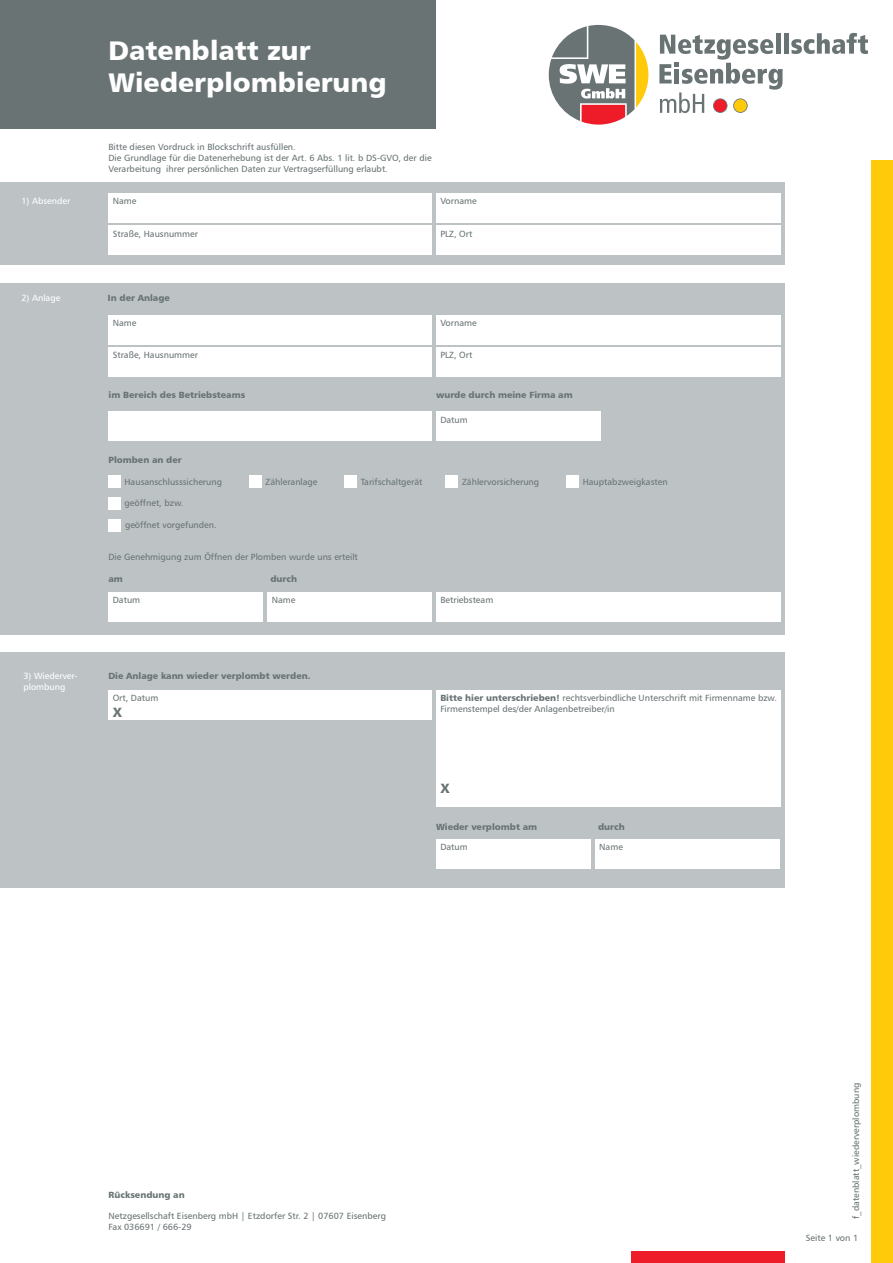
<style>
.page{position:relative;width:893px;height:1263px;background:#fff}
.page>*{position:absolute;margin:0;border:0;box-sizing:border-box;transform-origin:0 0}
.t1{font:27px/32.4px "Humanist 777 BT Black B";color:#fff}
.t2{font:13.5px "Humanist 777 BT Black B";color:#697374}
.t3{font:9px/10.8px "Humanist 777 BT Roman B";color:#697374}
.t4{font:9px "Humanist 777 BT Black B";color:#697374}
.t5{font:9px "Humanist 777 BT Roman B";color:#fff}
.s1{font-family:"Humanist 777 BT Black B"}
</style>
<div class="page">
<div style="left:0;top:283px;width:784px;height:352px;background:#bdc3c5"></div>
<svg style="left:549px;top:25px;width:99px;height:100px"></svg>
<div style="left:776px;top:33px;width:5px;height:21px;background:#697374"></div>
<div style="left:784px;top:33px;width:5px;height:21px;background:#697374"></div>
<svg style="left:791px;top:33px;width:77px;height:21px"></svg>
<svg style="left:659px;top:35px;width:124px;height:78px"></svg>
<div style="left:631px;top:1251px;width:153px;height:12px;background:#ee1c28"></div>
<div style="left:872px;top:160px;width:21px;height:1103px;background:#feca0a"></div>
<div style="left:0;top:182px;width:784px;height:83px;background:#bdc3c5"></div>
<div style="left:436px;top:225px;width:344px;height:30px;background:#fff"></div>
<div style="left:108px;top:225px;width:324px;height:30px;background:#fff"></div>
<div style="left:108px;top:193px;width:324px;height:30px;background:#fff"></div>
<div style="left:0;top:653px;width:784px;height:235px;background:#bdc3c5"></div>
<div style="left:108px;top:690px;width:324px;height:30px;background:#fff"></div>
<div style="left:436px;top:690px;width:344px;height:116px;background:#fff"></div>
<div style="left:0;top:0;width:436px;height:129px;background:#697374"></div>
<div style="left:436px;top:193px;width:344px;height:30px;background:#fff"></div>
<div style="left:108px;top:475px;width:13px;height:13px;background:#fff"></div>
<div style="left:108px;top:497px;width:13px;height:13px;background:#fff"></div>
<div style="left:108px;top:519px;width:13px;height:12px;background:#fff"></div>
<div style="left:436px;top:411px;width:164px;height:30px;background:#fff"></div>
<div style="left:436px;top:347px;width:344px;height:30px;background:#fff"></div>
<div style="left:108px;top:347px;width:324px;height:30px;background:#fff"></div>
<div style="left:108px;top:315px;width:324px;height:29px;background:#fff"></div>
<div style="left:436px;top:315px;width:344px;height:29px;background:#fff"></div>
<div style="left:108px;top:411px;width:324px;height:30px;background:#fff"></div>
<div style="left:249px;top:475px;width:13px;height:13px;background:#fff"></div>
<div style="left:344px;top:475px;width:13px;height:13px;background:#fff"></div>
<div style="left:446px;top:475px;width:12px;height:13px;background:#fff"></div>
<div style="left:566px;top:475px;width:13px;height:13px;background:#fff"></div>
<div style="left:109px;top:592px;width:154px;height:30px;background:#fff"></div>
<div style="left:267px;top:592px;width:165px;height:30px;background:#fff"></div>
<div style="left:436px;top:592px;width:344px;height:30px;background:#fff"></div>
<div style="left:436px;top:839px;width:154px;height:30px;background:#fff"></div>
<div style="left:595px;top:839px;width:185px;height:30px;background:#fff"></div>
<h1 class="t1" style="left:109px;top:33px;width:279px">Datenblatt zur<br>Wiederplombierung</h1>
<p class="t3" style="left:108px;top:141px;width:325px">Bitte diesen Vordruck in Blockschrift ausfüllen.<br>Die Grundlage für die Datenerhebung ist der Art. 6 Abs. 1 lit. b DS-GVO, der die<br>Verarbeitung ihrer persönlichen Daten zur Vertragserfüllung erlaubt.</p>
<p class="t5" style="left:21px;top:195px;width:50px">1) Absender</p>
<p class="t3" style="left:113px;top:195px;width:25px">Name</p>
<p class="t3" style="left:440px;top:195px;width:38px">Vorname</p>
<p class="t5" style="left:21px;top:292px;width:40px">2) Anlage</p>
<p class="t3" style="left:113px;top:228px;width:87px">Straße, Hausnummer</p>
<p class="t3" style="left:440px;top:228px;width:34px">PLZ, Ort</p>
<p class="t4" style="left:108px;top:292px;width:63px">In der Anlage</p>
<p class="t3" style="left:113px;top:317px;width:25px">Name</p>
<p class="t3" style="left:440px;top:317px;width:38px">Vorname</p>
<p class="t3" style="left:113px;top:350px;width:87px">Straße, Hausnummer</p>
<p class="t3" style="left:440px;top:350px;width:34px">PLZ, Ort</p>
<p class="t4" style="left:109px;top:389px;width:138px">im Bereich des Betriebsteams</p>
<p class="t4" style="left:108px;top:454px;width:75px">Plomben an der</p>
<p class="t3" style="left:125px;top:476px;width:99px">Hausanschlusssicherung</p>
<p class="t3" style="left:125px;top:498px;width:60px">geöffnet, bzw.</p>
<p class="t3" style="left:125px;top:519px;width:93px">geöffnet vorgefunden.</p>
<p class="t4" style="left:436px;top:389px;width:138px">wurde durch meine Firma am</p>
<p class="t3" style="left:440px;top:414px;width:29px">Datum</p>
<p class="t3" style="left:266px;top:476px;width:53px">Zähleranlage</p>
<p class="t3" style="left:361px;top:476px;width:63px">Tarifschaltgerät</p>
<p class="t3" style="left:462px;top:476px;width:79px">Zählervorsicherung</p>
<p class="t3" style="left:583px;top:476px;width:86px">Hauptabzweigkasten</p>
<p class="t3" style="left:108px;top:552px;width:251px">Die Genehmigung zum Öffnen der Plomben wurde uns erteilt</p>
<p class="t4" style="left:108px;top:573px;width:16px">am</p>
<p class="t3" style="left:272px;top:594px;width:25px">Name</p>
<p class="t4" style="left:270px;top:573px;width:28px">durch</p>
<p class="t3" style="left:113px;top:594px;width:29px">Datum</p>
<p class="t3" style="left:440px;top:594px;width:54px">Betriebsteam</p>
<p class="t5" style="left:23px;top:670px;width:56px">3) Wiederver-</p>
<p class="t4" style="left:108px;top:670px;width:204px">Die Anlage kann wieder verplombt werden.</p>
<p class="t5" style="left:23px;top:681px;width:44px">plombung</p>
<p class="t3" style="left:113px;top:692px;width:47px">Ort, Datum</p>
<h2 class="t2" style="left:113px;top:704px;width:11px">X</h2>
<p class="t3" style="left:440px;top:692px;width:338px"><span class="s1">Bitte hier unterschrieben!</span> rechtsverbindliche Unterschrift mit Firmenname bzw.<br>Firmenstempel des/der Anlagenbetreiber/in</p>
<h2 class="t2" style="left:440px;top:779px;width:11px">X</h2>
<p class="t4" style="left:436px;top:821px;width:103px">Wieder verplombt am</p>
<p class="t3" style="left:440px;top:841px;width:29px">Datum</p>
<p class="t4" style="left:598px;top:821px;width:28px">durch</p>
<p class="t3" style="left:599px;top:841px;width:25px">Name</p>
<p class="t4" style="left:109px;top:1189px;width:78px">Rücksendung an</p>
<p class="t3" style="left:109px;top:1210px;width:279px">Netzgesellschaft Eisenberg mbH | Etzdorfer Str. 2 | 07607 Eisenberg<br>Fax 036691 / 666-29</p>
<p class="t3" style="left:850px;top:1219px;width:138px;rotate:-90deg">f_datenblatt_wiederverplombung</p>
<p class="t3" style="left:806px;top:1232px;width:54px">Seite 1 von 1</p>
</div>
